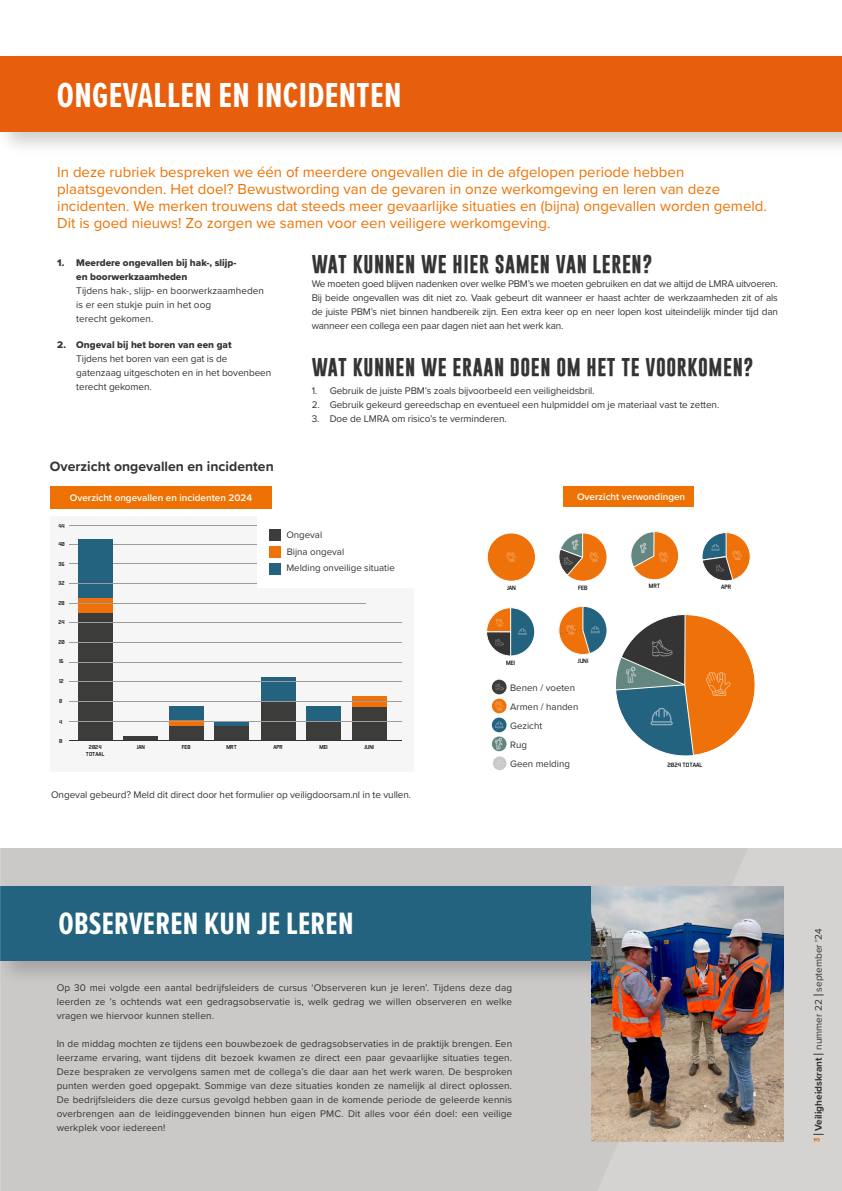
<style>
.page{position:relative;width:842px;height:1191px;background:#fff}
.page>*{position:absolute;margin:0;border:0;box-sizing:border-box;transform-origin:0 0}
.t1{font:700 36px "Proxima Nova Ex Cn";letter-spacing:.01em;color:#fff}
.t2{font:700 32px "Proxima Nova Ex Cn";letter-spacing:.01em;color:#fff}
.t3{font:700 18.6px "Gobold";letter-spacing:.03em;color:#343434}
.t4{font:15px/17px "Proxima Nova";color:#ee7203}
.t5{font:700 14px "Proxima Nova";color:#343434}
.t6{font:10px/14px "Proxima Nova";letter-spacing:-.01em;color:#343434;text-align:justify}
.t7{font:10px/14px "Proxima Nova Extrabld";color:#343434}
.t8{font:600 9.9px "Proxima Nova";color:#fff}
.t9{font:9.7px/18.9px "Proxima Nova";color:#343434}
.t10{font:6.3px "Aero Matics Display";color:#000}
.t11{font:5.8px/7px "Aero Matics Display";color:#000;text-align:center}
.s1{font-weight:700}
</style>
<div class="page">
<div style="left:0;top:848px;width:842px;height:343px;background:#cbc9c8"></div>
<div style="left:0;top:880px;width:624px;height:106px;background:#000;opacity:.2"></div>
<div style="left:0;top:886px;width:598px;height:74px;background:#23637f"></div>
<svg style="left:523px;top:880px;width:301px;height:262px"></svg>
<div style="left:0;top:50px;width:842px;height:107px;background:#000;opacity:.2"></div>
<div style="left:0;top:56px;width:842px;height:75px;background:#e75f0d"></div>
<div style="left:50px;top:516px;width:364px;height:256px;background:#f6f6f6"></div>
<hr style="left:69px;top:564px;width:297px;height:1px;background:#9f9b9c">
<hr style="left:69px;top:544px;width:297px;height:1px;background:#9f9b9c">
<hr style="left:69px;top:525px;width:297px;height:1px;background:#9f9b9c">
<div style="left:50px;top:486px;width:222px;height:23px;background:#ee7203"></div>
<div style="left:563px;top:486px;width:131px;height:21px;background:#ee7203"></div>
<div style="left:169px;top:726px;width:34px;height:15px;background:#3c3c3b"></div>
<div style="left:169px;top:706px;width:34px;height:15px;background:#23637f"></div>
<div style="left:169px;top:721px;width:34px;height:5px;background:#ee7209"></div>
<div style="left:306px;top:721px;width:35px;height:20px;background:#3c3c3b"></div>
<div style="left:306px;top:706px;width:35px;height:15px;background:#23637f"></div>
<div style="left:78px;top:539px;width:34px;height:60px;background:#23637f"></div>
<div style="left:78px;top:613px;width:34px;height:128px;background:#3c3c3b"></div>
<div style="left:78px;top:598px;width:34px;height:15px;background:#ee7209"></div>
<div style="left:123px;top:736px;width:35px;height:5px;background:#3c3c3b"></div>
<div style="left:261px;top:701px;width:34px;height:40px;background:#3c3c3b"></div>
<div style="left:261px;top:677px;width:34px;height:24px;background:#23637f"></div>
<div style="left:352px;top:705px;width:34px;height:36px;background:#3c3c3b"></div>
<div style="left:352px;top:696px;width:34px;height:10px;background:#ee7209"></div>
<div style="left:214px;top:726px;width:35px;height:15px;background:#3c3c3b"></div>
<div style="left:214px;top:721px;width:35px;height:5px;background:#23637f"></div>
<img style="left:591px;top:886px;width:193px;height:255px">
<hr style="left:69px;top:603px;width:297px;height:1px;background:#9f9b9c">
<hr style="left:69px;top:583px;width:297px;height:1px;background:#9f9b9c">
<div style="left:257px;top:513px;width:166px;height:74px;background:#fff"></div>
<div style="left:269px;top:546px;width:12px;height:11px;background:#ee7209"></div>
<div style="left:269px;top:563px;width:12px;height:11px;background:#23637f"></div>
<div style="left:269px;top:529px;width:12px;height:11px;background:#3c3c3b"></div>
<hr style="left:69px;top:740px;width:332px;height:1px;background:#343434">
<hr style="left:69px;top:681px;width:332px;height:1px;background:#9f9b9c">
<hr style="left:69px;top:701px;width:332px;height:1px;background:#9f9b9c">
<hr style="left:69px;top:642px;width:332px;height:1px;background:#9f9b9c">
<hr style="left:69px;top:623px;width:332px;height:1px;background:#9f9b9c">
<hr style="left:69px;top:662px;width:332px;height:1px;background:#9f9b9c">
<hr style="left:69px;top:721px;width:332px;height:1px;background:#9f9b9c">
<svg style="left:492px;top:679px;width:15px;height:15px"></svg>
<svg style="left:496px;top:683px;width:8px;height:7px"></svg>
<svg style="left:492px;top:698px;width:15px;height:15px"></svg>
<svg style="left:495px;top:701px;width:8px;height:9px"></svg>
<svg style="left:492px;top:717px;width:15px;height:15px"></svg>
<svg style="left:495px;top:721px;width:8px;height:7px"></svg>
<div style="left:492px;top:756px;width:15px;height:14px;background:#cbc9c8;border-radius:50%"></div>
<div style="left:492px;top:755px;width:15px;height:16px;border:1px solid #fff;border-radius:50%"></div>
<svg style="left:492px;top:736px;width:15px;height:15px"></svg>
<svg style="left:495px;top:738px;width:8px;height:12px"></svg>
<div style="left:559px;top:533px;width:48px;height:48px;background:#ee7209;border-radius:50%"></div>
<div style="left:558px;top:532px;width:49px;height:49px;border:1px solid #fff;border-radius:50%"></div>
<svg style="left:558px;top:532px;width:41px;height:44px"></svg>
<div style="left:487px;top:533px;width:48px;height:48px;background:#ee7209;border-radius:50%"></div>
<div style="left:487px;top:532px;width:49px;height:49px;border:1px solid #fff;border-radius:50%"></div>
<svg style="left:506px;top:552px;width:10px;height:9px"></svg>
<div style="left:630px;top:531px;width:49px;height:49px;background:#ee7209;border-radius:50%"></div>
<div style="left:630px;top:531px;width:49px;height:49px;border:1px solid #fff;border-radius:50%"></div>
<svg style="left:630px;top:531px;width:39px;height:37px"></svg>
<svg style="left:702px;top:532px;width:49px;height:49px"></svg>
<svg style="left:486px;top:607px;width:49px;height:49px"></svg>
<svg style="left:558px;top:606px;width:197px;height:150px"></svg>
<img style="left:0;top:880px;width:27px;height:106px">
<h1 class="t1" style="left:57px;top:69px;width:346px">ONGEVALLEN EN INCIDENTEN</h1>
<p class="t4" style="left:57px;top:163px;width:711px">In deze rubriek bespreken we één of meerdere ongevallen die in de afgelopen periode hebben plaatsgevonden. Het doel? Bewustwording van de gevaren in onze werkomgeving en leren van deze incidenten. We merken trouwens dat steeds meer gevaarlijke situaties en (bijna) ongevallen worden gemeld.<br>Dit is goed nieuws! Zo zorgen we samen voor een veiligere werkomgeving.</p>
<p class="t7" style="left:76px;top:255px;width:162px;text-indent:-19px">1. Meerdere ongevallen bij hak-, slijp&shy;en boorwerkzaamheden</p>
<p class="t6" style="left:76px;top:283px;width:189px;text-align:left">Tijdens hak-, slijp- en boorwerkzaamheden is er een stukje puin in het oog<br>terecht gekomen.</p>
<p class="t7" style="left:57px;top:337px;width:176px">2. Ongeval bij het boren van een gat</p>
<p class="t6" style="left:76px;top:351px;width:196px;text-align:left">Tijdens het boren van een gat is de gatenzaag uitgeschoten en in het bovenbeen terecht gekomen.</p>
<h3 class="t5" style="left:50px;top:456px;width:225px">Overzicht ongevallen en incidenten</h3>
<h3 class="t3" style="left:312px;top:252px;width:342px">WAT KUNNEN WE HIER SAMEN VAN LEREN?</h3>
<p class="t6" style="left:312px;top:276px;width:468px">We moeten goed blijven nadenken over welke PBM’s we moeten gebruiken en dat we altijd de LMRA uitvoeren.<br>Bij beide ongevallen was dit niet zo. Vaak gebeurt dit wanneer er haast achter de werkzaamheden zit of als de juiste PBM’s niet binnen handbereik zijn. Een extra keer op en neer lopen kost uiteindelijk minder tijd dan wanneer een collega een paar dagen niet aan het werk kan.</p>
<h3 class="t3" style="left:312px;top:354px;width:443px">WAT KUNNEN WE ERAAN DOEN OM HET TE VOORKOMEN?</h3>
<p class="t6" style="left:312px;top:383px;width:285px">1. Gebruik de juiste PBM’s zoals bijvoorbeeld een veiligheidsbril.</p>
<p class="t6" style="left:312px;top:397px;width:409px">2. Gebruik gekeurd gereedschap en eventueel een hulpmiddel om je materiaal vast te zetten.</p>
<p class="t6" style="left:312px;top:411px;width:197px">3. Doe de LMRA om risico’s te verminderen.</p>
<p class="t8" style="left:70px;top:490px;width:184px">Overzicht ongevallen en incidenten 2024</p>
<p class="t8" style="left:577px;top:489px;width:110px">Overzicht verwondingen</p>
<p class="t11" style="left:59px;top:522px;width:8px">44</p>
<p class="t11" style="left:59px;top:541px;width:8px">40</p>
<p class="t11" style="left:59px;top:560px;width:7px">36</p>
<p class="t11" style="left:59px;top:579px;width:7px">32</p>
<p class="t11" style="left:59px;top:599px;width:8px">28</p>
<p class="t11" style="left:59px;top:618px;width:8px">24</p>
<p class="t11" style="left:59px;top:638px;width:8px">20</p>
<p class="t11" style="left:59px;top:658px;width:6px">16</p>
<p class="t11" style="left:59px;top:677px;width:6px">12</p>
<p class="t11" style="left:59px;top:697px;width:5px">8</p>
<p class="t11" style="left:59px;top:718px;width:5px">4</p>
<p class="t11" style="left:59px;top:737px;width:5px">0</p>
<p class="t9" style="left:286px;top:525px;width:37px">Ongeval</p>
<p class="t9" style="left:286px;top:543px;width:110px;line-height:15.6px">Bijna ongeval<br>Melding onveilige situatie</p>
<p class="t11" style="left:86px;top:743px;width:20px">2024<br>TOTAAL</p>
<p class="t11" style="left:136px;top:743px;width:10px">JAN</p>
<p class="t11" style="left:182px;top:743px;width:10px">FEB</p>
<p class="t11" style="left:226px;top:743px;width:12px">MRT</p>
<p class="t11" style="left:273px;top:743px;width:11px">APR</p>
<p class="t11" style="left:319px;top:743px;width:10px">MEI</p>
<p class="t11" style="left:364px;top:743px;width:11px">JUNI</p>
<p class="t6" style="left:51px;top:787px;width:362px">Ongeval gebeurd? Meld dit direct door het formulier op veiligdoorsam.nl in te vullen.</p>
<p class="t10" style="left:649px;top:582px;width:13px">MRT</p>
<p class="t10" style="left:507px;top:584px;width:11px">JAN</p>
<p class="t10" style="left:578px;top:584px;width:11px">FEB</p>
<p class="t10" style="left:721px;top:583px;width:12px">APR</p>
<p class="t10" style="left:506px;top:658px;width:10px">MEI</p>
<p class="t10" style="left:578px;top:657px;width:12px">JUNI</p>
<p class="t9" style="left:510px;top:677px;width:70px">Benen / voeten<br>Armen / handen<br>Gezicht</p>
<p class="t9" style="left:510px;top:754px;width:61px">Geen melding</p>
<p class="t9" style="left:510px;top:734px;width:18px">Rug</p>
<p class="t10" style="left:668px;top:761px;width:37px">2024 TOTAAL</p>
<h2 class="t2" style="left:58px;top:900px;width:297px">OBSERVEREN KUN JE LEREN</h2>
<p class="t6" style="left:57px;top:980px;width:457px">Op 30 mei volgde een aantal bedrijfsleiders de cursus ‘Observeren kun je leren’. Tijdens deze dag leerden ze ’s ochtends wat een gedragsobservatie is, welk gedrag we willen observeren en welke vragen we hiervoor kunnen stellen.</p>
<p class="t6" style="left:57px;top:1036px;width:457px">In de middag mochten ze tijdens een bouwbezoek de gedragsobservaties in de praktijk brengen. Een leerzame ervaring, want tijdens dit bezoek kwamen ze direct een paar gevaarlijke situaties tegen.<br>Deze bespraken ze vervolgens samen met de collega’s die daar aan het werk waren. De besproken punten werden goed opgepakt. Sommige van deze situaties konden ze namelijk al direct oplossen.<br>De bedrijfsleiders die deze cursus gevolgd hebben gaan in de komende periode de geleerde kennis overbrengen aan de leidinggevenden binnen hun eigen PMC. Dit alles voor één doel: een veilige werkplek voor iedereen!</p>
<p class="t6" style="left:811px;top:1142px;width:215px;rotate:-90deg"><sup>3</sup> <span class="s1">Veiligheidskrant</span> nummer 22 september '24</p>
</div>
